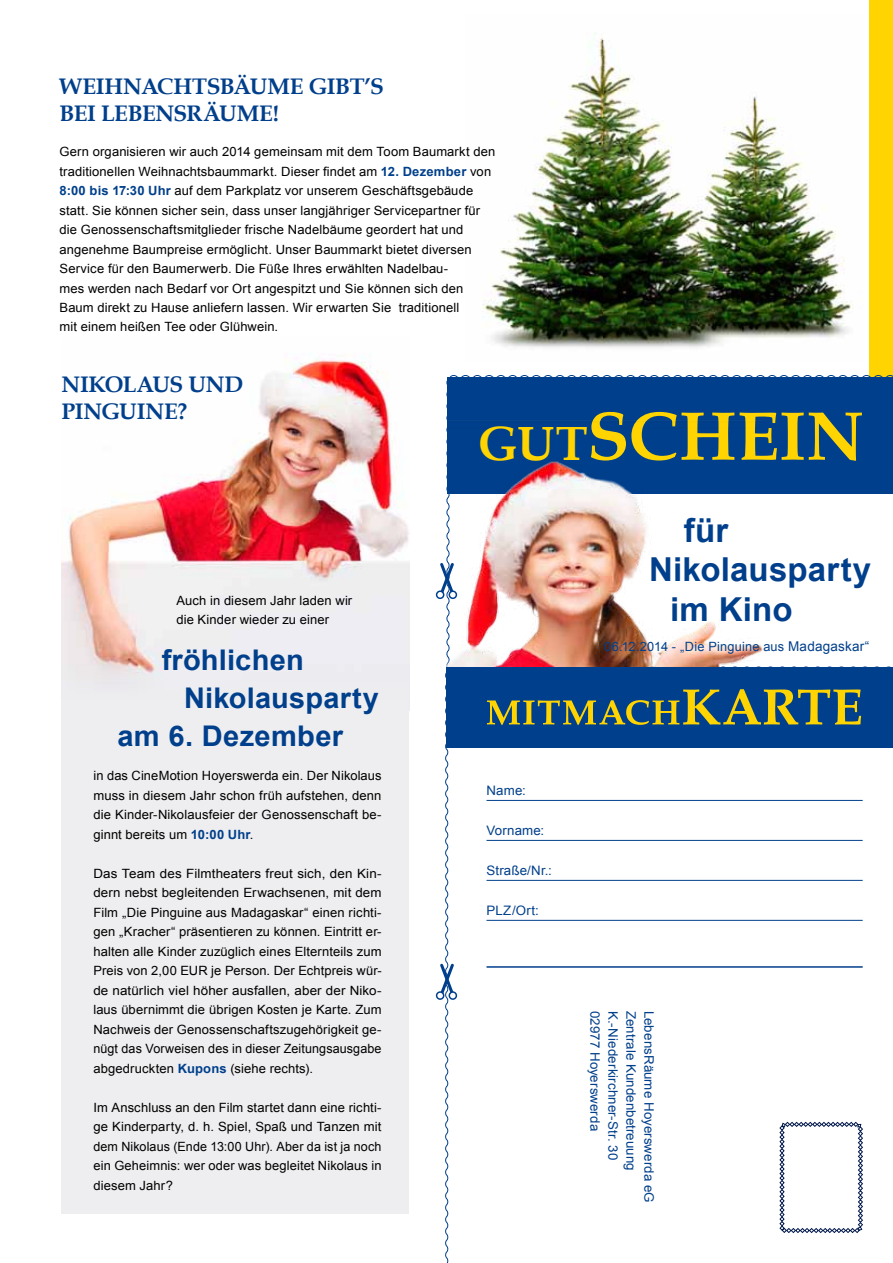
<style>
.page{position:relative;width:893px;height:1263px;background:#fff}
.page>*{position:absolute;margin:0;border:0;box-sizing:border-box;transform-origin:0 0}
.t1{font:700 69px "Book Antiqua";letter-spacing:.005em;color:#ffd400}
.t2{font:700 33px "Arial";letter-spacing:.01em;color:#003f8b}
.t3{font:700 28.5px "Arial";letter-spacing:.01em;color:#003f8b}
.t4{font:700 22.5px/27px "Book Antiqua";letter-spacing:-.01em;color:#003f8b}
.t5{font:13.05px "Arial";letter-spacing:.01em;color:#003f8b}
.t6{font:12.75px/19.5px "Arial";letter-spacing:.01em;color:#000}
.t7{font:12.75px/19.5px "Arial";letter-spacing:.01em;color:#000;text-align:justify;scale:1.05 1}
.t8{font:12.75px "Arial";letter-spacing:.02em;color:#003f8b}
.s1{font-weight:700;color:#003f8b}
.s2{font-size:48px}
.s3{font-size:13.5px}
</style>
<div class="page">
<img style="left:482px;top:32px;width:371px;height:316px">
<img style="left:61px;top:354px;width:348px;height:311px">
<div style="left:61px;top:665px;width:348px;height:549px;background:#eeeef0"></div>
<div style="left:869px;top:0;width:24px;height:381px;background:#ffd400"></div>
<svg style="left:445px;top:672px;width:418px;height:591px"></svg>
<svg style="left:440px;top:961px;width:16px;height:36px"></svg>
<div style="left:449px;top:992px;width:7px;height:7px;background:#fff;border-radius:50%"></div>
<div style="left:449px;top:991px;width:8px;height:9px;border:2px solid #003f8b;border-radius:50%"></div>
<div style="left:437px;top:992px;width:7px;height:7px;background:#fff;border-radius:50%"></div>
<div style="left:436px;top:991px;width:8px;height:9px;border:2px solid #003f8b;border-radius:50%"></div>
<hr style="left:486px;top:800px;width:377px;height:1px;background:#003f8b">
<hr style="left:486px;top:840px;width:377px;height:1px;background:#003f8b">
<hr style="left:486px;top:880px;width:377px;height:1px;background:#003f8b">
<hr style="left:486px;top:920px;width:377px;height:1px;background:#003f8b">
<hr style="left:486px;top:966px;width:377px;height:2px;background:#003f8b">
<svg style="left:779px;top:1122px;width:84px;height:111px"></svg>
<div style="left:446px;top:667px;width:447px;height:81px;background:#003f8b"></div>
<svg style="left:487px;top:689px;width:374px;height:36px"></svg>
<svg style="left:446px;top:375px;width:447px;height:292px"></svg>
<svg style="left:440px;top:563px;width:6px;height:34px"></svg>
<div style="left:437px;top:591px;width:7px;height:7px;background:#fff;border-radius:50%"></div>
<div style="left:436px;top:590px;width:8px;height:9px;border:2px solid #003f8b;border-radius:50%"></div>
<img style="left:446px;top:420px;width:321px;height:247px">
<h3 class="t4" style="left:60px;top:73px;width:326px">WEIHNACHTSBÄUME GIBT’S<br>BEI LEBENSRÄUME!</h3>
<p class="t6" style="left:60px;top:142px;width:437px">Gern organisieren wir auch 2014 gemeinsam mit dem Toom Baumarkt den traditionellen Weihnachtsbaummarkt. Dieser findet am <span class="s1">12. Dezember</span> von <span class="s1">8:00 bis 17:30 Uhr</span> auf dem Parkplatz vor unserem Geschäftsgebäude statt. Sie können sicher sein, dass unser langjähriger Servicepartner für die Genossenschaftsmitglieder frische Nadelbäume geordert hat und angenehme Baumpreise ermöglicht. Unser Baummarkt bietet diversen Service für den Baumerwerb. Die Füße Ihres erwählten Nadelbau-<br>mes werden nach Bedarf vor Ort angespitzt und Sie können sich den Baum direkt zu Hause anliefern lassen. Wir erwarten Sie traditionell<br>mit einem heißen Tee oder Glühwein.</p>
<h3 class="t4" style="left:61px;top:371px;width:183px">NIKOLAUS UND<br>PINGUINE?</h3>
<p class="t6" style="left:176px;top:590px;width:177px">Auch in diesem Jahr laden wir die Kinder wieder zu einer</p>
<h3 class="t3" style="left:162px;top:641px;width:144px">fröhlichen</h3>
<h3 class="t3" style="left:184px;top:679px;width:196px">Nikolausparty</h3>
<h3 class="t3" style="left:117px;top:717px;width:227px">am 6. Dezember</h3>
<p class="t6" style="left:93px;top:766px;width:290px;text-align:justify">in das CineMotion Hoyerswerda ein. Der Nikolaus muss in diesem Jahr schon früh aufstehen, denn die Kinder-Nikolausfeier der Genossenschaft be&shy;ginnt bereits um <span class="s1">10:00 Uhr</span>.</p>
<p class="t7" style="left:93px;top:863px;width:276px">Das Team des Filmtheaters freut sich, den Kin&shy;dern nebst begleitenden Erwachsenen, mit dem Film „Die Pinguine aus Madagaskar“ einen richti&shy;gen „Kracher“ präsentieren zu können. Eintritt er&shy;halten alle Kinder zuzüglich eines Elternteils zum Preis von 2,00 EUR je Person. Der Echtpreis wür&shy;de natürlich viel höher ausfallen, aber der Niko&shy;laus übernimmt die übrigen Kosten je Karte. Zum Nachweis der Genossenschaftszugehörigkeit ge&shy;nügt das Vorweisen des in dieser Zeitungsausgabe abgedruckten <span class="s1">Kupons</span> (siehe rechts).</p>
<p class="t6" style="left:93px;top:1097px;width:290px;text-align:justify">Im Anschluss an den Film startet dann eine richti&shy;ge Kinderparty, d. h. Spiel, Spaß und Tanzen mit dem Nikolaus (Ende 13:00 Uhr). Aber da ist ja noch ein Geheimnis: wer oder was begleitet Nikolaus in diesem Jahr?</p>
<h1 class="t1" style="left:478px;top:389px;width:387px"><span class="s2">GUT</span>SCHEIN</h1>
<h2 class="t2" style="left:684px;top:508px;width:46px">für</h2>
<h2 class="t2" style="left:649px;top:547px;width:223px">Nikolausparty</h2>
<h2 class="t2" style="left:670px;top:588px;width:124px">im Kino</h2>
<p class="t8" style="left:604px;top:638px;width:267px">06.12.2014 - „Die Pinguine aus <span class="s3">Madagaskar“</span></p>
<p class="t5" style="left:486px;top:782px;width:41px">Name:</p>
<p class="t5" style="left:486px;top:822px;width:59px">Vorname:</p>
<p class="t5" style="left:486px;top:862px;width:67px">Straße/Nr.:</p>
<p class="t5" style="left:486px;top:902px;width:54px">PLZ/Ort:</p>
<p class="t5" style="left:604px;top:1010px;width:122px;rotate:90deg">02977 Hoyerswerda</p>
<p class="t5" style="left:622px;top:1010px;width:151px;rotate:90deg">K.-Niederkirchner-Str. 30</p>
<p class="t5" style="left:640px;top:1010px;width:162px;rotate:90deg">Zentrale Kundenbetreuung</p>
<p class="t5" style="left:658px;top:1010px;width:194px;rotate:90deg">LebensRäume Hoyerswerda eG</p>
</div>
